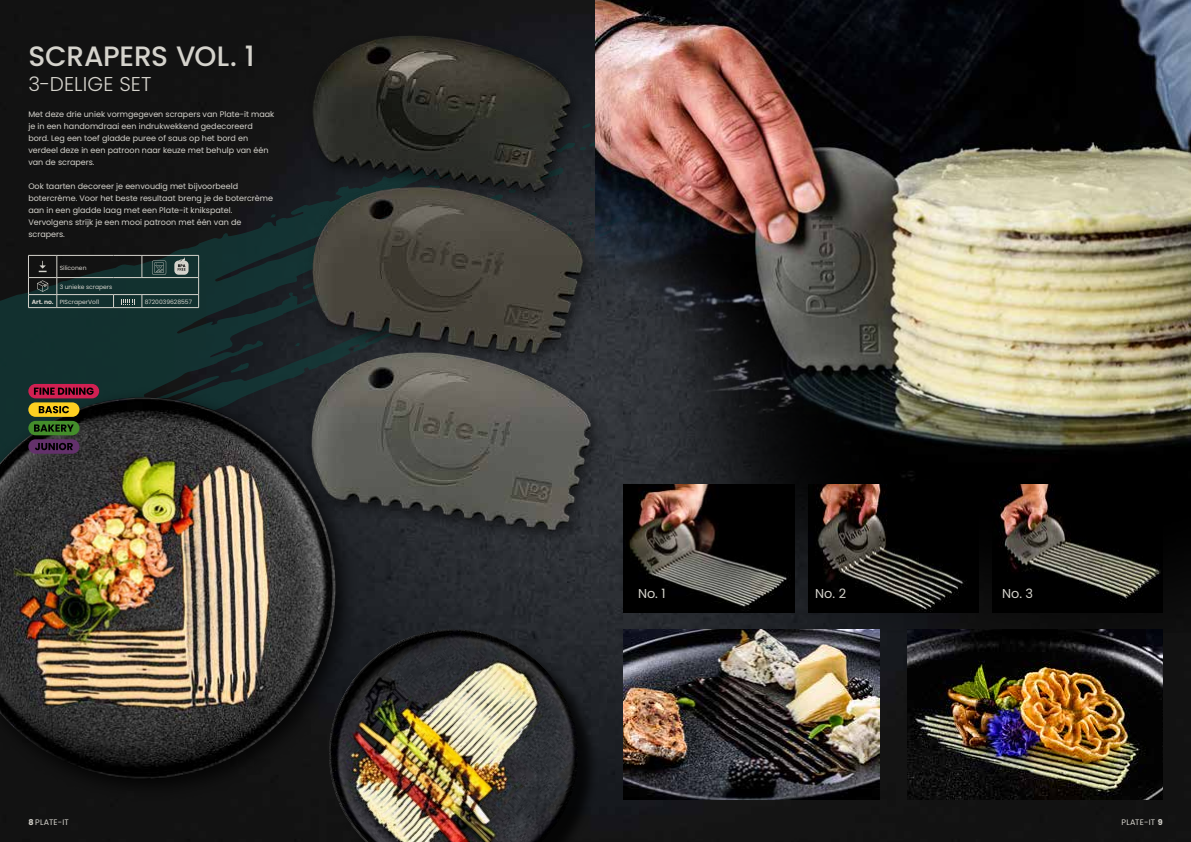
<style>
.page{position:relative;width:1191px;height:842px;background:#fff}
.page>*{position:absolute;margin:0;border:0;box-sizing:border-box;transform-origin:0 0}
.t1{font:500 28px "Poppins";letter-spacing:-.01em;color:#d5d3cc}
.t2{font:300 20px "Poppins";letter-spacing:.01em;color:#d5d3cc}
.t3{font:12.9px "Poppins";color:#d5d3cc}
.t4{font:8px/12px "Poppins";color:#d5d3cc}
.t5{font:6px "Poppins";color:#d5d3cc}
.s1{font-weight:700}
</style>
<div class="page">
<img style="left:0;top:0;width:1191px;height:842px">
<svg style="left:0;top:121px;width:595px;height:444px;background:#142020"></svg>
<div style="left:0;top:387px;width:358px;height:415px;background:#000;opacity:.75"></div>
<img style="left:47px;top:397px;width:99px;height:27px">
<img style="left:595px;top:0;width:596px;height:633px">
<img style="left:624px;top:485px;width:170px;height:127px">
<img style="left:808px;top:485px;width:170px;height:127px">
<img style="left:992px;top:485px;width:170px;height:127px">
<div style="left:331px;top:631px;width:268px;height:211px;background:#000;opacity:.75"></div>
<img style="left:317px;top:629px;width:273px;height:213px">
<div style="left:28px;top:384px;width:71px;height:14px;background:#d12052;border-radius:7px"></div>
<svg style="left:34px;top:387px;width:60px;height:8px"></svg>
<div style="left:28px;top:439px;width:51px;height:15px;background:#63316b;border-radius:7px"></div>
<svg style="left:35px;top:443px;width:38px;height:7px"></svg>
<div style="left:28px;top:421px;width:51px;height:14px;background:#448e2b;border-radius:7px"></div>
<svg style="left:34px;top:424px;width:40px;height:8px"></svg>
<div style="left:28px;top:402px;width:51px;height:15px;background:#fed021;border-radius:7px"></div>
<svg style="left:39px;top:406px;width:30px;height:7px"></svg>
<img style="left:298px;top:9px;width:332px;height:539px">
<img style="left:624px;top:629px;width:255px;height:170px">
<img style="left:907px;top:629px;width:255px;height:170px">
<hr style="left:57px;top:255px;width:57px;height:1px;background:#d5d3cc">
<hr style="left:142px;top:255px;width:57px;height:1px;background:#d5d3cc">
<hr style="left:57px;top:277px;width:57px;height:1px;background:#d5d3cc">
<svg style="left:114px;top:255px;width:29px;height:23px"></svg>
<hr style="left:142px;top:277px;width:57px;height:1px;background:#d5d3cc">
<hr style="left:57px;top:294px;width:57px;height:1px;background:#d5d3cc">
<hr style="left:142px;top:294px;width:57px;height:1px;background:#d5d3cc">
<svg style="left:198px;top:255px;width:1px;height:52px"></svg>
<hr style="left:142px;top:307px;width:57px;height:1px;background:#d5d3cc">
<hr style="left:57px;top:307px;width:57px;height:1px;background:#d5d3cc">
<svg style="left:152px;top:261px;width:14px;height:14px"></svg>
<div style="left:174px;top:261px;width:14px;height:14px;background:#d5d3cc;border-radius:4px"></div>
<svg style="left:178px;top:258px;width:8px;height:13px"></svg>
<svg style="left:28px;top:255px;width:30px;height:53px;background:#323b3a"></svg>
<svg style="left:113px;top:294px;width:30px;height:14px"></svg>
<h1 class="t1" style="left:28px;top:40px;width:228px">SCRAPERS VOL. 1</h1>
<h2 class="t2" style="left:28px;top:73px;width:125px">3-DELIGE SET</h2>
<p class="t4" style="left:28px;top:108px;width:247px">Met deze drie uniek vormgegeven scrapers van Plate-it maak je in een handomdraai een indrukwekkend gedecoreerd bord. Leg een toef gladde puree of saus op het bord en verdeel deze in een patroon naar keuze met behulp van één van de scrapers.</p>
<p class="t4" style="left:28px;top:180px;width:246px">Ook taarten decoreer je eenvoudig met bijvoorbeeld botercrème. Voor het beste resultaat breng je de botercrème aan in een gladde laag met een Plate-it knikspatel.<br>Vervolgens strijk je een mooi patroon met één van de scrapers.</p>
<p class="t5" style="left:60px;top:264px;width:28px">Siliconen</p>
<p class="t5" style="left:60px;top:284px;width:54px">3 unieke scrapers</p>
<p class="t5" style="left:32px;top:299px;width:69px"><span class="s1">Art. no.</span> PIScraperVol1</p>
<p class="t5" style="left:145px;top:299px;width:49px">8720039628557</p>
<h3 class="t3" style="left:638px;top:586px;width:29px">No. 1</h3>
<h3 class="t3" style="left:815px;top:586px;width:32px">No. 2</h3>
<h3 class="t3" style="left:1002px;top:586px;width:32px">No. 3</h3>
<p class="t4" style="left:28px;top:816px;width:42px"><span class="s1">8</span> PLATE-IT</p>
<p class="t4" style="left:1121px;top:816px;width:43px">PLATE-IT <span class="s1">9</span></p>
</div>
